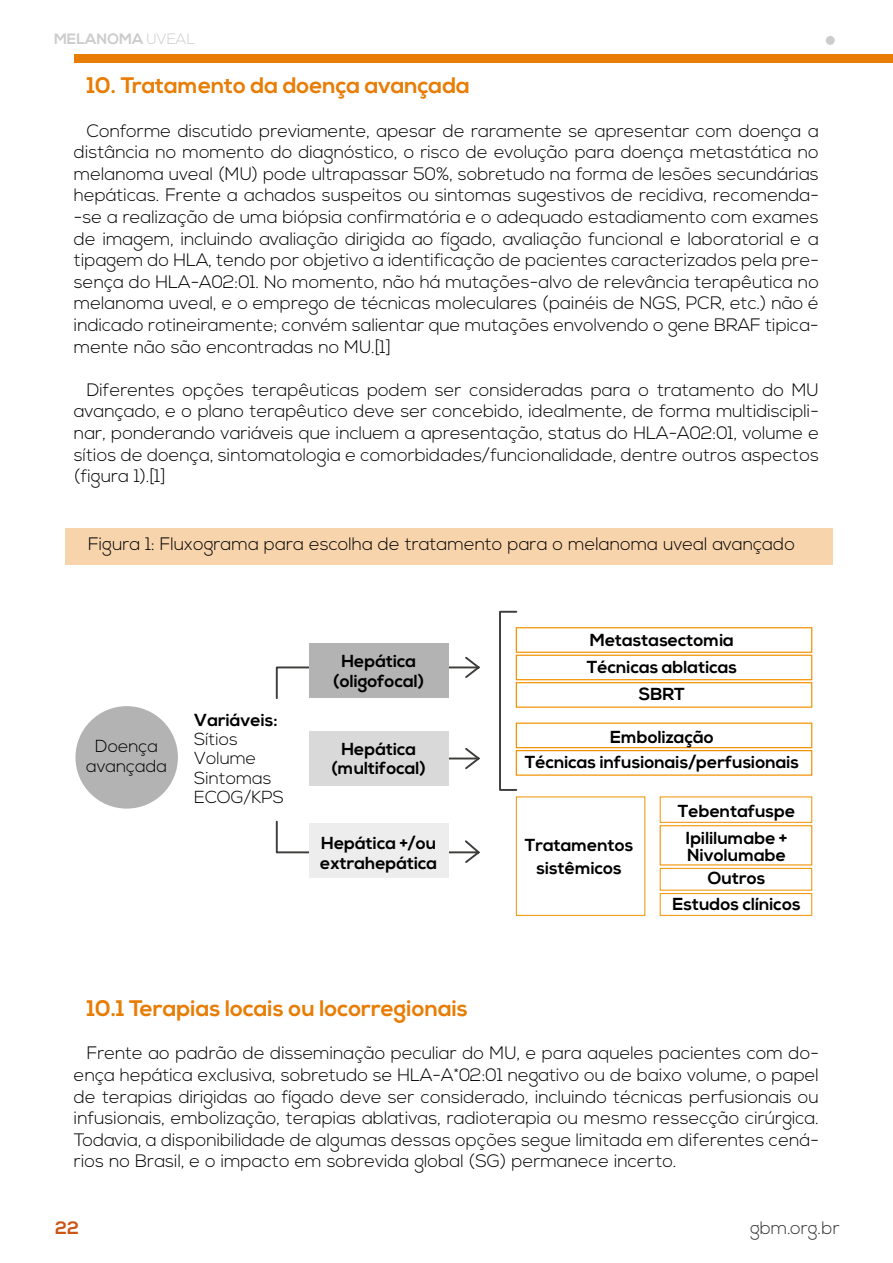
<style>
.page{position:relative;width:893px;height:1263px;background:#fff}
.page>*{position:absolute;margin:0;border:0;box-sizing:border-box;transform-origin:0 0}
.t1{font:700 22.5px "Nexa";color:#e87d05}
.t2{font:300 18px/21.6px "Nexa";color:#000;text-align:justify}
.t3{font:300 18px "Nexa";color:#303131}
.t4{font:700 18px "Nexa";color:#ce5416}
.t5{font:700 17.4px/19.4px "Nexa";color:#000;text-align:center}
.t6{font:300 17.4px/19.4px "Nexa";color:#000;text-align:center}
.t7{font:700 15px "Nexa";color:#cdcccc}
.s1{font-weight:300}
</style>
<div class="page">
<div style="left:826px;top:36px;width:9px;height:9px;background:#ccc;border-radius:50%"></div>
<div style="left:65px;top:528px;width:767px;height:36px;background:#f7d4ac"></div>
<div style="left:74px;top:54px;width:819px;height:9px;background:#e87d05"></div>
<div style="left:75px;top:706px;width:103px;height:103px;background:#b3b3b3;border-radius:50%"></div>
<svg style="left:275px;top:610px;width:538px;height:306px"></svg>
<p class="t7" style="left:54px;top:30px;width:142px">MELANOMA <span class="s1">UVEAL</span></p>
<p class="t1" style="left:87px;top:73px;width:385px">10. Tratamento da doença avançada</p>
<p class="t2" style="left:74px;top:120px;width:746px;text-indent:13px">Conforme discutido previamente, apesar de raramente se apresentar com doença a distância no momento do diagnóstico, o risco de evolução para doença metastática no melanoma uveal (MU) pode ultrapassar 50%, sobretudo na forma de lesões secundárias hepáticas. Frente a achados suspeitos ou sintomas sugestivos de recidiva, recomenda--se a realização de uma biópsia confirmatória e o adequado estadiamento com exames de imagem, incluindo avaliação dirigida ao fígado, avaliação funcional e laboratorial e a tipagem do HLA, tendo por objetivo a identificação de pacientes caracterizados pela pre&shy;sença do HLA-A02:01. No momento, não há mutações-alvo de relevância terapêutica no melanoma uveal, e o emprego de técnicas moleculares (painéis de NGS, PCR, etc.) não é indicado rotineiramente; convém salientar que mutações envolvendo o gene BRAF tipica&shy;mente não são encontradas no MU.[1]</p>
<p class="t2" style="left:74px;top:380px;width:746px;text-indent:13px">Diferentes opções terapêuticas podem ser consideradas para o tratamento do MU avançado, e o plano terapêutico deve ser concebido, idealmente, de forma multidiscipli&shy;nar, ponderando variáveis que incluem a apresentação, status do HLA-A02:01, volume e sítios de doença, sintomatologia e comorbidades/funcionalidade, dentre outros aspectos (figura 1).[1]</p>
<p class="t2" style="left:88px;top:534px;width:708px">Figura 1: Fluxograma para escolha de tratamento para o melanoma uveal avançado</p>
<p class="t6" style="left:86px;top:737px;width:83px">Doença avançada</p>
<p class="t5" style="left:194px;top:711px;width:85px">Variáveis:</p>
<p class="t6" style="left:194px;top:730px;width:91px;text-align:left">Sítios<br>Volume<br>Sintomas<br>ECOG/KPS</p>
<p class="t5" style="left:334px;top:652px;width:92px">Hepática (oligofocal)</p>
<p class="t5" style="left:332px;top:740px;width:95px">Hepática (multifocal)</p>
<p class="t5" style="left:320px;top:834px;width:119px;text-align:left">Hepática +/ou extrahepática</p>
<p class="t5" style="left:587px;top:627px;width:152px;line-height:27px">Metastasectomia<br>Técnicas ablaticas<br>SBRT</p>
<p class="t5" style="left:525px;top:725px;width:276px;line-height:25px">Embolização<br>Técnicas infusionais/perfusionais</p>
<p class="t5" style="left:525px;top:834px;width:110px;line-height:23.2px">Tratamentos sistêmicos</p>
<p class="t5" style="left:678px;top:798px;width:119px;line-height:27px">Tebentafuspe<br>Ipililumabe +</p>
<p class="t5" style="left:687px;top:844px;width:100px;line-height:23.2px">Nivolumabe<br>Outros</p>
<p class="t5" style="left:672px;top:894px;width:130px">Estudos clínicos</p>
<p class="t1" style="left:87px;top:995px;width:383px">10.1 Terapias locais ou locorregionais</p>
<p class="t2" style="left:74px;top:1043px;width:746px;text-indent:13px">Frente ao padrão de disseminação peculiar do MU, e para aqueles pacientes com do&shy;ença hepática exclusiva, sobretudo se HLA-A*02:01 negativo ou de baixo volume, o papel de terapias dirigidas ao fígado deve ser considerado, incluindo técnicas perfusionais ou infusionais, embolização, terapias ablativas, radioterapia ou mesmo ressecção cirúrgica.<br>Todavia, a disponibilidade de algumas dessas opções segue limitada em diferentes cená&shy;rios no Brasil, e o impacto em sobrevida global (SG) permanece incerto.</p>
<p class="t4" style="left:55px;top:1217px;width:25px">22</p>
<p class="t3" style="left:750px;top:1217px;width:91px">gbm.org.br</p>
</div>
